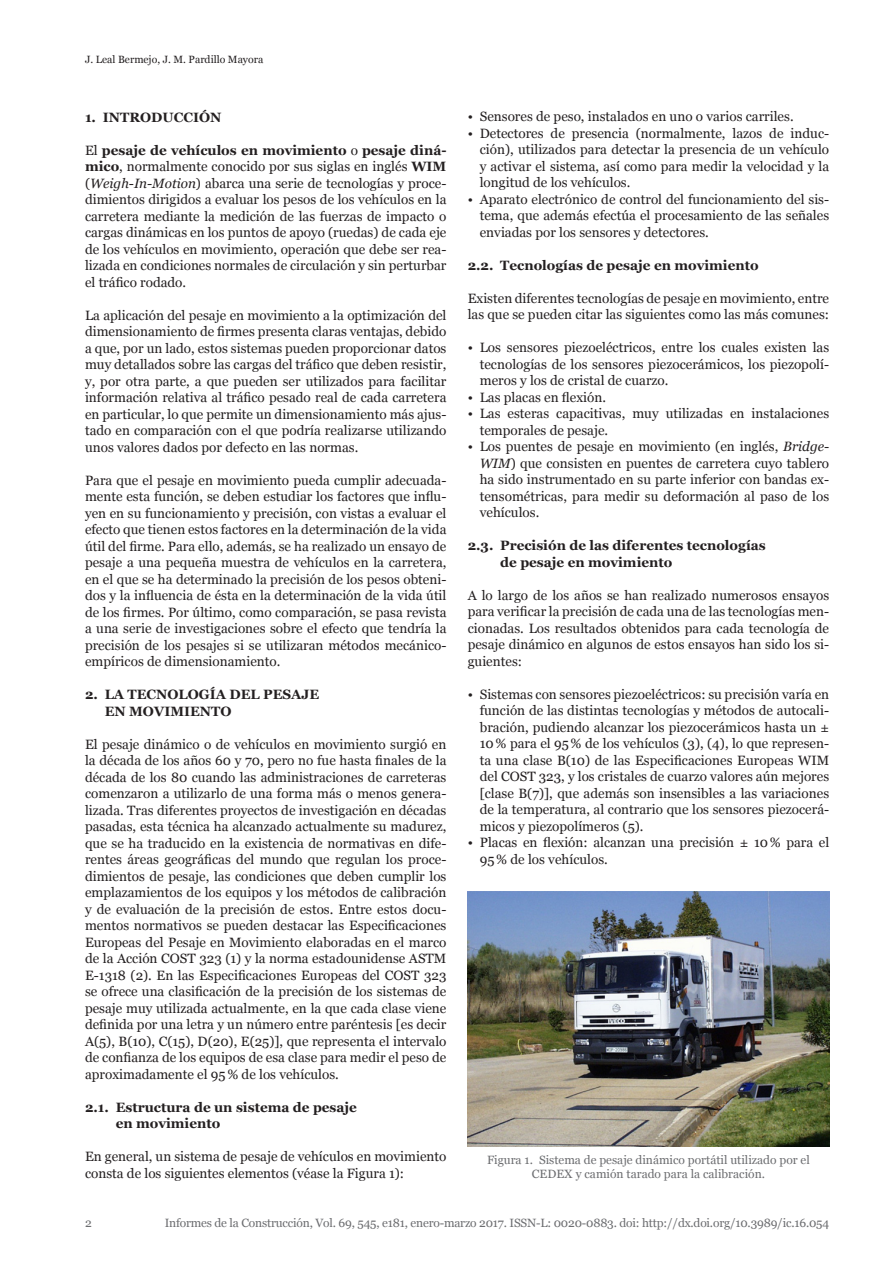
<style>
.page{position:relative;width:893px;height:1263px;background:#fff}
.page>*{position:absolute;margin:0;border:0;box-sizing:border-box;transform-origin:0 0}
.t1{font:13.5px/16.5px "Georgia";color:#231f20;text-align:justify}
.t2{font:700 13.5px/16.5px "Georgia";color:#231f20}
.t3{font:12px/13.5px "Georgia";color:#6c6d70;text-align:center}
.t4{font:10.5px "Georgia";color:#231f20}
.s1{font-weight:700}
.s2{font-style:italic}
</style>
<div class="page">
<img style="left:468px;top:892px;width:361px;height:255px">
<p class="t4" style="left:85px;top:54px;width:180px">J. Leal Bermejo, J. M. Pardillo Mayora</p>
<p class="t2" style="left:85px;top:109px;width:98px">1. Introducci</p>
<p class="t2" style="left:199px;top:109px;width:24px">ón</p>
<p class="t1" style="left:85px;top:142px;width:363px">El <span class="s1">pesaje de vehículos en movimiento</span> o <span class="s1">pesaje diná&shy;mico</span>, normalmente conocido por sus siglas en inglés <span class="s1">WIM </span>(<span class="s2">Weigh‑In‑Motion</span>) abarca una serie de tecnologías y proce&shy;dimientos dirigidos a evaluar los pesos de los vehículos en la carretera mediante la medición de las fuerzas de impacto o cargas dinámicas en los puntos de apoyo (ruedas) de cada eje de los vehículos en movimiento, operación que debe ser rea&shy;lizada en condiciones normales de circulación y sin perturbar el tráfico rodado.</p>
<p class="t1" style="left:85px;top:307px;width:363px">La aplicación del pesaje en movimiento a la optimización del dimensionamiento de firmes presenta claras ventajas, debido a que, por un lado, estos sistemas pueden proporcionar datos muy detallados sobre las cargas del tráfico que deben resistir, y, por otra parte, a que pueden ser utilizados para facilitar información relativa al tráfico pesado real de cada carretera en particular, lo que permite un dimensionamiento más ajus&shy;tado en comparación con el que podría realizarse utilizando unos valores dados por defecto en las normas.</p>
<p class="t1" style="left:85px;top:472px;width:363px">Para que el pesaje en movimiento pueda cumplir adecuada&shy;mente esta función, se deben estudiar los factores que influ&shy;yen en su funcionamiento y precisión, con vistas a evaluar el efecto que tienen estos factores en la determinación de la vida útil del firme. Para ello, además, se ha realizado un ensayo de pesaje a una pequeña muestra de vehículos en la carretera, en el que se ha determinado la precisión de los pesos obteni&shy;dos y la influencia de ésta en la determinación de la vida útil de los firmes. Por último, como comparación, se pasa revista a una serie de investigaciones sobre el efecto que tendría la precisión de los pesajes si se utilizaran métodos mecánico&shy;empíricos de dimensionamiento.</p>
<p class="t2" style="left:105px;top:686px;width:216px;text-indent:-20px">2. LA TECNOLOGÍA DEL PESAJE<br>EN MOVIMIENTO</p>
<p class="t1" style="left:85px;top:736px;width:363px">El pesaje dinámico o de vehículos en movimiento surgió en la década de los años 60 y 70, pero no fue hasta finales de la década de los 80 cuando las administraciones de carreteras comenzaron a utilizarlo de una forma más o menos genera&shy;lizada. Tras diferentes proyectos de investigación en décadas pasadas, esta técnica ha alcanzado actualmente su madurez, que se ha traducido en la existencia de normativas en dife&shy;rentes áreas geográficas del mundo que regulan los proce&shy;dimientos de pesaje, las condiciones que deben cumplir los emplazamientos de los equipos y los métodos de calibración y de evaluación de la precisión de estos. Entre estos docu&shy;mentos normativos se pueden destacar las Especificaciones Europeas del Pesaje en Movimiento elaboradas en el marco de la Acción COST 323 (1) y la norma estadounidense ASTM E-1318 (2). En las Especificaciones Europeas del COST 323 se ofrece una clasificación de la precisión de los sistemas de pesaje muy utilizada actualmente, en la que cada clase viene definida por una letra y un número entre paréntesis [es decir A(5), B(10), C(15), D(20), E(25)], que representa el intervalo de confianza de los equipos de esa clase para medir el peso de aproximadamente el 95% de los vehículos.</p>
<p class="t2" style="left:116px;top:1098px;width:243px;text-indent:-31px">2.1. Estructura de un sistema de pesaje en movimiento</p>
<p class="t1" style="left:85px;top:1148px;width:363px">En general, un sistema de pesaje de vehículos en movimiento consta de los siguientes elementos (véase la Figura 1):</p>
<p class="t1" style="left:468px;top:108px;width:327px">• Sensores de peso, instalados en uno o varios carriles.</p>
<p class="t1" style="left:480px;top:125px;width:351px;text-indent:-12px">• Detectores de presencia (normalmente, lazos de induc&shy;ción), utilizados para detectar la presencia de un vehículo y activar el sistema, así como para medir la velocidad y la longitud de los vehículos.</p>
<p class="t1" style="left:480px;top:191px;width:351px;text-indent:-12px">• Aparato electrónico de control del funcionamiento del sis&shy;tema, que además efectúa el procesamiento de las señales enviadas por los sensores y detectores.</p>
<p class="t2" style="left:468px;top:257px;width:292px">2.2. Tecnologías de pesaje en movimiento</p>
<p class="t1" style="left:468px;top:290px;width:363px">Existen diferentes tecnologías de pesaje en movimiento, entre las que se pueden citar las siguientes como las más comunes:</p>
<p class="t1" style="left:480px;top:339px;width:351px;text-indent:-12px">• Los sensores piezoeléctricos, entre los cuales existen las tecnologías de los sensores piezocerámicos, los piezopolí&shy;meros y los de cristal de cuarzo.</p>
<p class="t1" style="left:468px;top:389px;width:140px">• Las placas en flexión.</p>
<p class="t1" style="left:480px;top:405px;width:351px;text-indent:-12px">• Las esteras capacitivas, muy utilizadas en instalaciones temporales de pesaje.</p>
<p class="t1" style="left:480px;top:438px;width:351px;text-indent:-12px">• Los puentes de pesaje en movimiento (en inglés, <span class="s2">Bridge-WIM</span>) que consisten en puentes de carretera cuyo tablero ha sido instrumentado en su parte inferior con bandas ex&shy;tensométricas, para medir su deformación al paso de los vehículos.</p>
<p class="t2" style="left:500px;top:537px;width:267px;text-indent:-32px">2.3. Precisión de las diferentes tecnologías de pesaje en movimiento</p>
<p class="t1" style="left:468px;top:587px;width:363px">A lo largo de los años se han realizado numerosos ensayos para verificar la precisión de cada una de las tecnologías men&shy;cionadas. Los resultados obtenidos para cada tecnología de pesaje dinámico en algunos de estos ensayos han sido los si&shy;guientes:</p>
<p class="t1" style="left:480px;top:686px;width:351px;text-indent:-12px">• Sistemas con sensores piezoeléctricos: su precisión varía en función de las distintas tecnologías y métodos de autocali&shy;bración, pudiendo alcanzar los piezocerámicos hasta un ± 10% para el 95% de los vehículos (3), (4), lo que represen&shy;ta una clase B(10) de las Especificaciones Europeas WIM del COST 323, y los cristales de cuarzo valores aún mejores [clase B(7)], que además son insensibles a las variaciones de la temperatura, al contrario que los sensores piezocerá&shy;micos y piezopolímeros (5).</p>
<p class="t1" style="left:480px;top:834px;width:351px;text-indent:-12px">• Placas en flexión: alcanzan una precisión ± 10% para el<br>95% de los vehículos.</p>
<p class="t3" style="left:487px;top:1153px;width:324px">Figura 1. Sistema de pesaje dinámico portátil utilizado por el<br>CEDEX y camión tarado para la calibración.</p>
<p class="t3" style="left:85px;top:1216px;width:8px">2</p>
<p class="t3" style="left:165px;top:1216px;width:666px">Informes de la Construcción, Vol. 69, 545, e181, enero-marzo 2017. ISSN-L: 0020-0883. doi: http://dx.doi.org/10.3989/ic.16.054</p>
</div>
